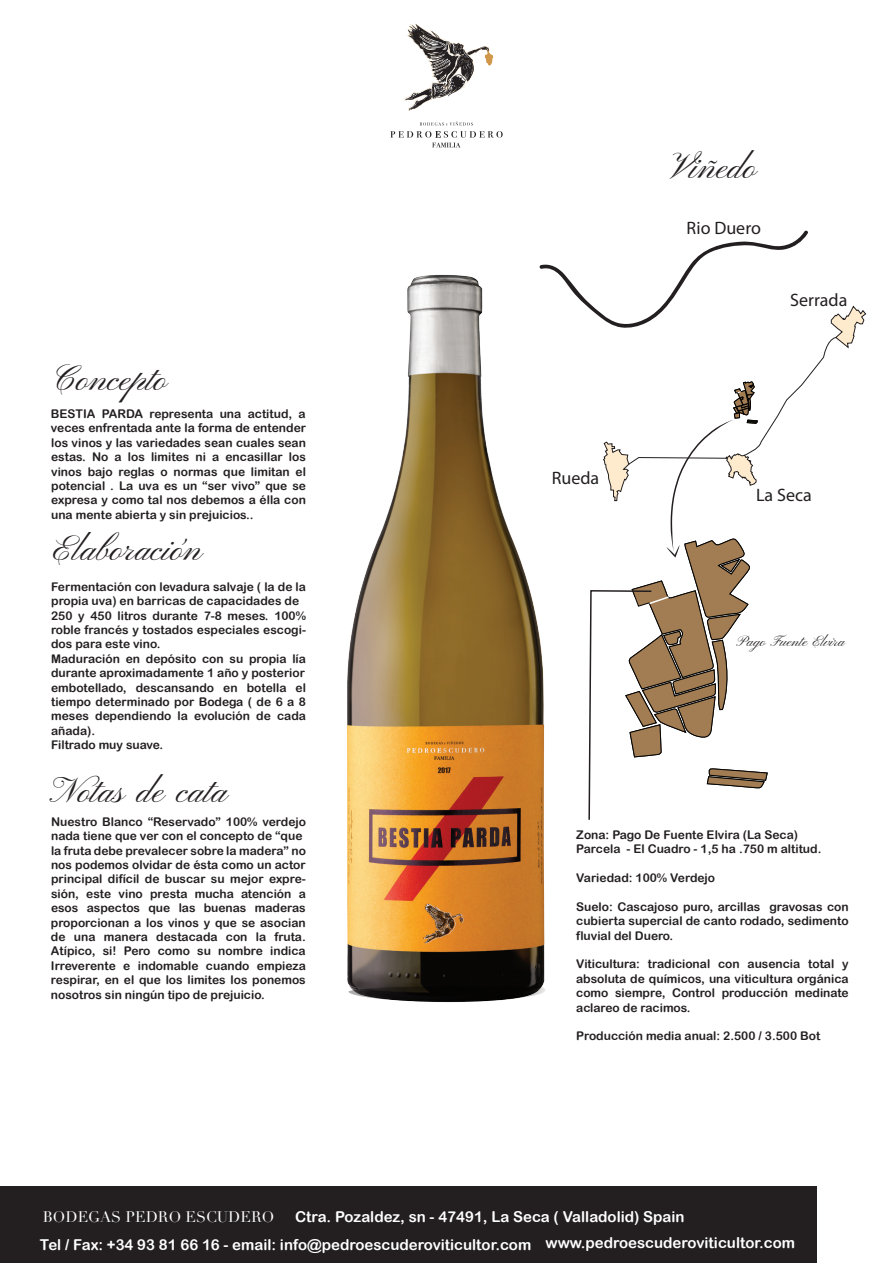
<style>
.page{position:relative;width:893px;height:1263px;background:#fff}
.page>*{position:absolute;margin:0;border:0;box-sizing:border-box;transform-origin:0 0}
.t1{font:36px "Pinyon Script";color:#231f20}
.t2{font:18px "Myriad Pro";color:#231f20}
.t3{font:15px/28px "Arial Rounded MT Bold";color:#fff}
.t4{font:15px "Didot";color:#fff}
.t5{font:15px "Pinyon Script";color:#231f20}
.t6{font:12px/14.4px "Arial Rounded MT Bold";color:#231f20}
</style>
<div class="page">
<img style="left:347px;top:275px;width:198px;height:728px">
<svg style="left:347px;top:985px;width:198px;height:16px;background:#333130"></svg>
<div style="left:0;top:1187px;width:816px;height:76px;background:#231f20"></div>
<svg style="left:390px;top:122px;width:113px;height:25px"></svg>
<svg style="left:404px;top:24px;width:89px;height:87px"></svg>
<svg style="left:539px;top:230px;width:328px;height:591px"></svg>
<h1 class="t1" style="left:673px;top:147px;width:86px">Viñedo</h1>
<h1 class="t1" style="left:54px;top:358px;width:116px">Concepto</h1>
<p class="t6" style="left:51px;top:406px;width:257px;text-align:justify">BESTIA PARDA representa una actitud, a veces enfrentada ante la forma de entender los vinos y las variedades sean cuales sean estas. No a los limites ni a encasillar los vinos bajo reglas o normas que limitan el potencial . La uva es un “ser vivo” que se expresa y como tal nos debemos a élla con una mente abierta y sin prejuicios..</p>
<h1 class="t1" style="left:54px;top:529px;width:151px">Elaboración</h1>
<p class="t6" style="left:51px;top:579px;width:256px">Fermentación con levadura salvaje ( la de la propia uva) en barricas de capacidades de 250 y 450 litros durante 7-8 meses. 100% roble francés y tostados especiales escogi&shy;dos para este vino.<br>Maduración en depósito con su propia lía durante aproximadamente 1 año y posterior embotellado, descansando en botella el tiempo determinado por Bodega ( de 6 a 8 meses dependiendo la evolución de cada añada).<br>Filtrado muy suave.</p>
<h1 class="t1" style="left:54px;top:771px;width:176px">Notas de cata</h1>
<p class="t6" style="left:51px;top:814px;width:257px">Nuestro Blanco “Reservado” 100% verdejo nada tiene que ver con el concepto de “que la fruta debe prevalecer sobre la madera” no nos podemos olvidar de ésta como un actor principal difícil de buscar su mejor expre&shy;sión, este vino presta mucha atención a esos aspectos que las buenas maderas proporcionan a los vinos y que se asocian de una manera destacada con la fruta.<br>Atípico, si! Pero como su nombre indica Irreverente e indomable cuando empieza respirar, en el que los limites los ponemos nosotros sin ningún tipo de prejuicio.</p>
<h2 class="t2" style="left:552px;top:467px;width:49px">Rueda</h2>
<h2 class="t2" style="left:687px;top:217px;width:76px">Rio Duero</h2>
<h2 class="t2" style="left:790px;top:289px;width:59px">Serrada</h2>
<h2 class="t2" style="left:756px;top:483px;width:57px">La Seca</h2>
<p class="t5" style="left:738px;top:633px;width:109px">Pago Fuente Elvira</p>
<p class="t6" style="left:576px;top:827px;width:247px">Zona: Pago De Fuente Elvira (La Seca)<br>Parcela - El Cuadro - 1,5 ha .750 m altitud.</p>
<p class="t6" style="left:576px;top:870px;width:140px">Variedad: 100% Verdejo</p>
<p class="t6" style="left:576px;top:899px;width:274px;text-align:justify">Suelo: Cascajoso puro, arcillas gravosas con cubierta supercial de canto rodado, sedimento fluvial del Duero.</p>
<p class="t6" style="left:576px;top:957px;width:274px;text-align:justify">Viticultura: tradicional con ausencia total y absoluta de químicos, una viticultura orgánica como siempre, Control producción medinate aclareo de racimos.</p>
<p class="t6" style="left:576px;top:1029px;width:246px">Producción media anual: 2.500 / 3.500 Bot</p>
<p class="t4" style="left:43px;top:1207px;width:233px">BODEGAS PEDRO ESCUDERO</p>
<p class="t3" style="left:40px;top:1202px;width:757px;text-indent:255px">Ctra. Pozaldez, sn - 47491, La Seca ( Valladolid) Spain<br>Tel / Fax: +34 93 81 66 16 - email: info@pedroescuderoviticultor.com www.pedroescuderoviticultor.com</p>
</div>
